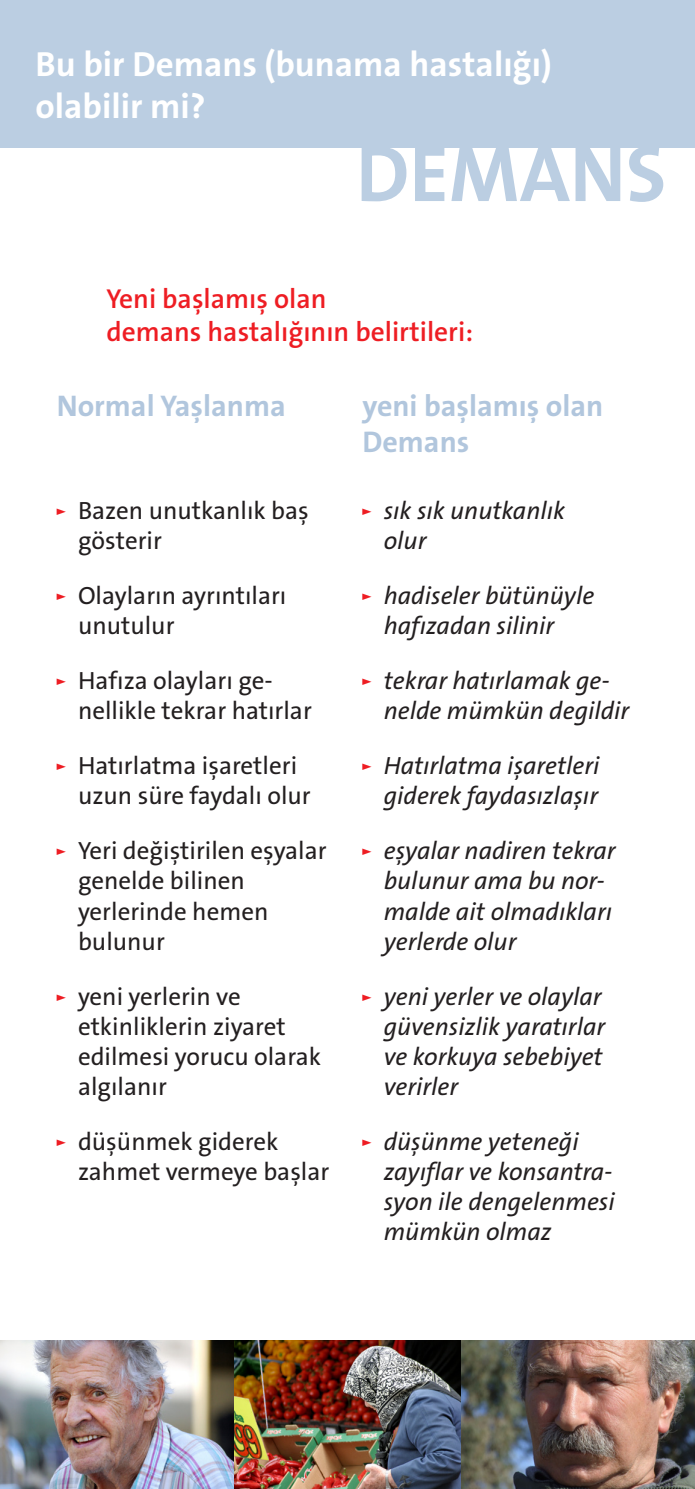
<style>
.page{position:relative;width:695px;height:1489px;background:#fff}
.page>*{position:absolute;margin:0;border:0;box-sizing:border-box;transform-origin:0 0}
.t1{font:700 80px "The Sans B Plus W7";color:#bbcee2}
.t2{font:700 35px/42px "The Sans B Plus W7";color:#fff}
.t3{font:700 30px/36px "The Sans B Plus W7";color:#b1c6dd}
.t4{font:600 27.5px/33px "The Sans B Plus W6";color:#ee1d23}
.t5{font:italic 25px/30px "The Sans B Plus W5 Plain";color:#231f20}
.t6{font:25px/30px "The Sans B Plus W5 Plain";color:#231f20}
.s1{font-family:"The Sans Expert";color:#ee1d23}
.s2{font-family:"The Sans Expert";font-style:normal;color:#ee1d23}
</style>
<div class="page">
<div style="left:0;top:0;width:694px;height:148px;background:#bbcee2"></div>
<img style="left:0;top:1340px;width:694px;height:148px">
<h2 class="t2" style="left:35px;top:43px;width:517px">Bu bir Demans (bunama hastalığı) olabilir mi?</h2>
<h1 class="t1" style="left:356px;top:123px;width:311px">DEMANS</h1>
<p class="t4" style="left:106px;top:282px;width:368px">Yeni başlamış olan<br>demans hastalığının belirtileri:</p>
<p class="t3" style="left:57px;top:388px;width:230px">Normal Yaşlanma</p>
<p class="t6" style="left:78px;top:496px;width:232px;text-indent:-21px"><span class="s1">”</span> Bazen unutkanlık baş gösterir</p>
<p class="t6" style="left:78px;top:581px;width:210px;text-indent:-21px"><span class="s1">”</span> Olayların ayrıntıları unutulur</p>
<p class="t6" style="left:78px;top:666px;width:235px;text-indent:-21px"><span class="s1">”</span> Hafıza olayları ge&shy;nellikle tekrar hatırlar</p>
<p class="t6" style="left:78px;top:751px;width:234px;text-indent:-21px"><span class="s1">”</span> Hatırlatma işaretleri uzun süre faydalı olur</p>
<p class="t6" style="left:78px;top:836px;width:250px;text-indent:-21px"><span class="s1">”</span> Yeri değiştirilen eşyalar genelde bilinen yerlerinde hemen bulunur</p>
<p class="t6" style="left:78px;top:981px;width:244px;text-indent:-21px"><span class="s1">”</span> yeni yerlerin ve etkinliklerin ziyaret edilmesi yorucu olarak algılanır</p>
<p class="t6" style="left:78px;top:1126px;width:253px;text-indent:-21px"><span class="s1">”</span> düşünmek giderek zahmet vermeye başlar</p>
<p class="t3" style="left:362px;top:388px;width:242px">yeni başlamış olan<br>Demans</p>
<p class="t5" style="left:383px;top:496px;width:183px;text-indent:-21px"><span class="s2">”</span> sık sık unutkanlık olur</p>
<p class="t5" style="left:383px;top:581px;width:212px;text-indent:-21px"><span class="s2">”</span> hadiseler bütünüyle hafızadan silinir</p>
<p class="t5" style="left:383px;top:666px;width:247px;text-indent:-21px"><span class="s2">”</span> tekrar hatırlamak ge&shy;nelde mümkün degildir</p>
<p class="t5" style="left:362px;top:751px;width:238px;text-align:right"><span class="s2">”</span> Hatırlatma işaretleri giderek faydasızlaşır</p>
<p class="t5" style="left:383px;top:836px;width:233px;text-indent:-21px"><span class="s2">”</span> eşyalar nadiren tekrar bulunur ama bu nor&shy;malde ait olmadıkları yerlerde olur</p>
<p class="t5" style="left:383px;top:981px;width:223px;text-indent:-21px"><span class="s2">”</span> yeni yerler ve olaylar güvensizlik yaratırlar ve korkuya sebebiyet verirler</p>
<p class="t5" style="left:383px;top:1126px;width:232px;text-indent:-21px"><span class="s2">”</span> düşünme yeteneği zayıflar ve konsantra&shy;syon ile dengelenmesi mümkün olmaz</p>
</div>
